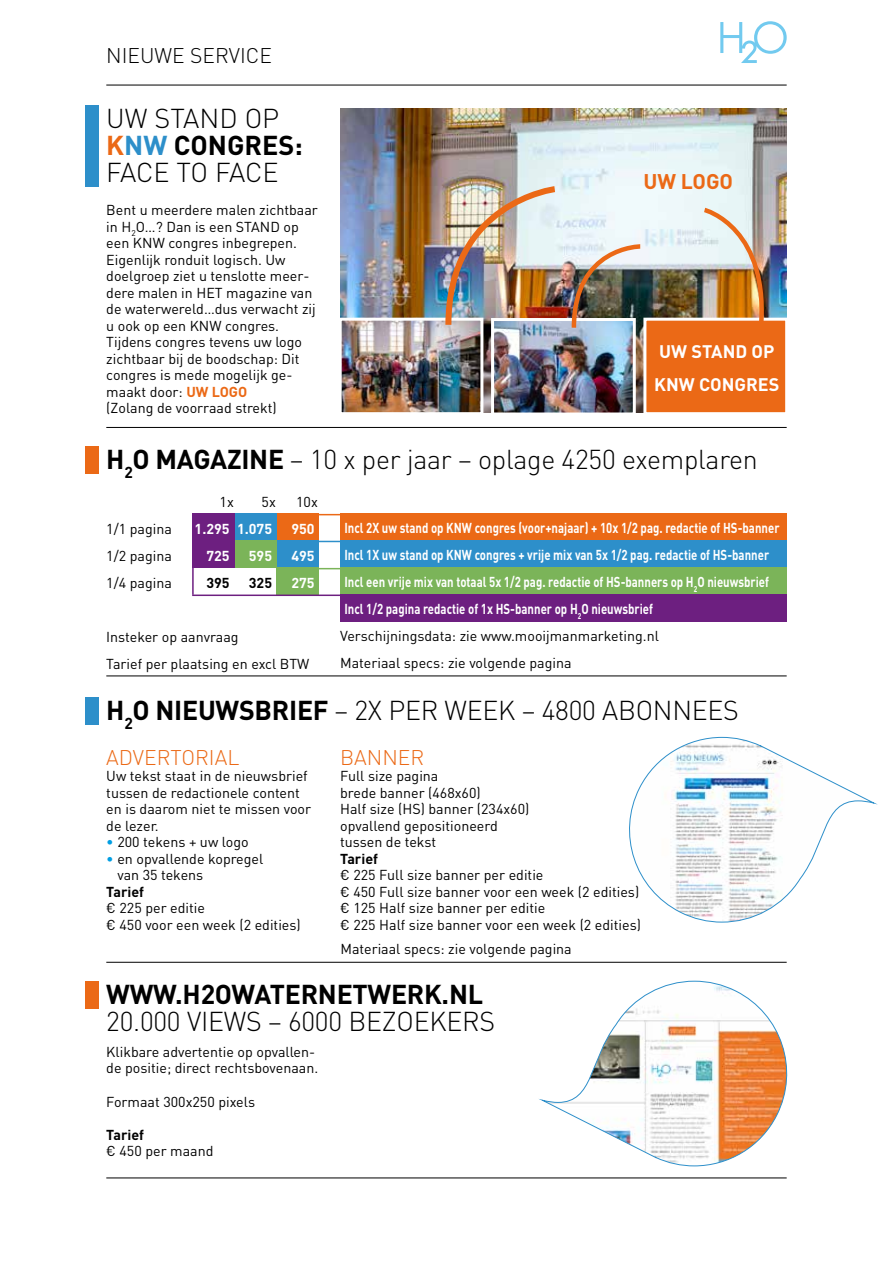
<style>
.page{position:relative;width:893px;height:1263px;background:#fff}
.page>*{position:absolute;margin:0;border:0;box-sizing:border-box;transform-origin:0 0}
.t1{font:300 27px/27px "DIN";letter-spacing:-.01em;color:#000}
.t2{font:700 27px "DIN";letter-spacing:-.01em;color:#000}
.t3{font:300 21px "DIN";color:#eb6916}
.t4{font:300 21px "DIN";color:#000}
.t5{font:700 21px "DIN";color:#eb6916}
.t6{font:700 18px/33px "DIN";color:#fff}
.t7{font:14.25px/16.5px "DIN";color:#000}
.t8{font:700 14.25px/27px "DIN";color:#fff;scale:.8 1}
.t9{font:700 14.25px "DIN";color:#fff}
.t10{font:700 14.25px "DIN";color:#000}
.s1{font-weight:700;color:#eb6916}
.s2{font-weight:700;color:#2d8fca}
.s3{font-weight:700}
.s4{font-weight:400;color:#000}
.s5{color:#009ee3}
</style>
<div class="page">
<div style="left:276px;top:514px;width:43px;height:27px;background:#eb6916"></div>
<div style="left:276px;top:541px;width:43px;height:27px;background:#2d8fca"></div>
<div style="left:276px;top:567px;width:43px;height:27px;background:#7bb459"></div>
<div style="left:234px;top:514px;width:42px;height:27px;background:#2d8fca"></div>
<div style="left:234px;top:541px;width:42px;height:27px;background:#7bb459"></div>
<div style="left:192px;top:514px;width:43px;height:27px;background:#6d1f80"></div>
<div style="left:192px;top:541px;width:43px;height:27px;background:#6d1f80"></div>
<div style="left:340px;top:514px;width:447px;height:27px;background:#eb6916"></div>
<div style="left:340px;top:541px;width:447px;height:27px;background:#2d8fca"></div>
<div style="left:340px;top:567px;width:447px;height:27px;background:#7bb459"></div>
<div style="left:340px;top:594px;width:447px;height:27px;background:#6d1f80"></div>
<svg style="left:629px;top:737px;width:248px;height:185px"></svg>
<svg style="left:720px;top:21px;width:67px;height:42px"></svg>
<hr style="left:106px;top:85px;width:681px;height:1px;background:#000">
<hr style="left:106px;top:427px;width:681px;height:1px;background:#000">
<hr style="left:106px;top:675px;width:681px;height:1px;background:#000">
<hr style="left:106px;top:962px;width:681px;height:1px;background:#000">
<hr style="left:106px;top:1177px;width:681px;height:1px;background:#000">
<div style="left:85px;top:446px;width:14px;height:27px;background:#eb6916"></div>
<div style="left:85px;top:697px;width:14px;height:27px;background:#2d8fca"></div>
<div style="left:85px;top:981px;width:14px;height:27px;background:#eb6916"></div>
<div style="left:85px;top:105px;width:14px;height:81px;background:#2d8fca"></div>
<img style="left:340px;top:109px;width:447px;height:303px">
<img style="left:343px;top:322px;width:136px;height:89px">
<div style="left:339px;top:318px;width:144px;height:97px;border:3px solid #fff"></div>
<div style="left:643px;top:318px;width:145px;height:97px;background:#eb6916;border:3px solid #fff"></div>
<img style="left:495px;top:322px;width:137px;height:89px">
<div style="left:491px;top:318px;width:145px;height:97px;border:3px solid #fff"></div>
<img style="left:442px;top:183px;width:119px;height:148px">
<img style="left:569px;top:242px;width:76px;height:90px">
<img style="left:700px;top:205px;width:71px;height:117px">
<svg style="left:539px;top:981px;width:249px;height:185px"></svg>
<svg style="left:319px;top:514px;width:21px;height:1px"></svg>
<svg style="left:319px;top:541px;width:21px;height:1px"></svg>
<svg style="left:319px;top:568px;width:21px;height:1px"></svg>
<hr style="left:192px;top:594px;width:149px;height:2px;background:#6d1f80">
<hr style="left:192px;top:568px;width:2px;height:27px;background:#6d1f80">
<h2 class="t4" style="left:106px;top:42px;width:167px">NIEUWE SERVICE</h2>
<h1 class="t1" style="left:106px;top:105px;width:198px">UW STAND OP<br><span class="s1">K</span><span class="s2">NW</span> <span class="s3">CONGRES:<br></span>FACE TO FACE</h1>
<p class="t7" style="left:106px;top:201px;width:213px">Bent u meerdere malen zichtbaar in H<sub>2</sub>O…? Dan is een STAND op een KNW congres inbegrepen.<br>Eigenlijk ronduit logisch. Uw doelgroep ziet u tenslotte meer&shy;dere malen in HET magazine van de waterwereld…dus verwacht zij u ook op een KNW congres.<br>Tijdens congres tevens uw logo zichtbaar bij de boodschap: Dit congres is mede mogelijk ge&shy;maakt door: <span class="s1">UW LOGO<br></span>(Zolang de voorraad strekt)</p>
<h2 class="t5" style="left:643px;top:167px;width:91px">UW LOGO</h2>
<p class="t6" style="left:654px;top:334px;width:127px">UW STAND OP<br>KNW CONGRES</p>
<h1 class="t1" style="left:106px;top:445px;width:653px"><span class="s3">H</span><sub>2</sub><span class="s3">O MAGAZINE</span> – 10 x per jaar – oplage 4250 exemplaren</h1>
<p class="t7" style="left:220px;top:494px;width:16px">1x</p>
<p class="t7" style="left:262px;top:494px;width:16px">5x</p>
<p class="t7" style="left:296px;top:494px;width:23px">10x</p>
<p class="t7" style="left:106px;top:521px;width:67px">1/1 pagina</p>
<p class="t9" style="left:195px;top:520px;width:79px">1.295 1.075</p>
<p class="t9" style="left:291px;top:520px;width:25px">950</p>
<p class="t7" style="left:106px;top:548px;width:67px">1/2 pagina</p>
<p class="t9" style="left:206px;top:547px;width:25px">725</p>
<p class="t9" style="left:249px;top:547px;width:25px">595</p>
<p class="t9" style="left:291px;top:547px;width:25px">495</p>
<p class="t7" style="left:106px;top:575px;width:67px">1/4 pagina</p>
<p class="t10" style="left:206px;top:574px;width:25px">395</p>
<p class="t10" style="left:249px;top:574px;width:25px">325</p>
<p class="t9" style="left:291px;top:574px;width:25px">275</p>
<p class="t7" style="left:106px;top:623px;width:205px;line-height:27px">Insteker op aanvraag<br>Tarief per plaatsing en excl BTW</p>
<p class="t8" style="left:340px;top:514px;width:551px">Incl 2X uw stand op KNW congres (voor+najaar) + 10x 1/2 pag. redactie of HS-banner Incl 1X uw stand op KNW congres + vrije mix van 5x 1/2 pag. redactie of HS-banner Incl een vrije mix van totaal 5x 1/2 pag. redactie of HS-banners op H<sub>2</sub>O nieuwsbrief Incl 1/2 pagina redactie of 1x HS-banner op H<sub>2</sub>O nieuwsbrief<br><span class="s4">Verschijningsdata: zie www.mooijmanmarketing.nl<br>Materiaal specs: zie volgende pagina</span></p>
<h1 class="t1" style="left:106px;top:696px;width:634px"><span class="s3">H</span><sub>2</sub><span class="s3">O NIEUWSBRIEF</span> – 2X PER WEEK – 4800 ABONNEES</h1>
<h2 class="t3" style="left:106px;top:744px;width:135px">ADVERTORIAL</h2>
<p class="t7" style="left:106px;top:767px;width:206px">Uw tekst staat in de nieuwsbrief tussen de redactionele content en is daarom niet te missen voor de lezer.</p>
<p class="t7" style="left:106px;top:833px;width:144px"><span class="s5">•</span> 200 tekens + uw logo</p>
<p class="t7" style="left:117px;top:850px;width:147px;text-indent:-11px"><span class="s5">•</span> en opvallende kopregel van 35 tekens</p>
<p class="t10" style="left:106px;top:882px;width:39px">Tarief</p>
<p class="t7" style="left:106px;top:899px;width:196px">€ 225 per editie<br>€ 450 voor een week (2 edities)</p>
<h2 class="t3" style="left:340px;top:744px;width:86px">BANNER</h2>
<p class="t7" style="left:340px;top:767px;width:191px">Full size pagina<br>brede banner (468x60)<br>Half size (HS) banner (234x60) opvallend gepositioneerd tussen de tekst</p>
<p class="t10" style="left:340px;top:849px;width:39px">Tarief</p>
<p class="t7" style="left:340px;top:866px;width:302px">€ 225 Full size banner per editie<br>€ 450 Full size banner voor een week (2 edities) € 125 Half size banner per editie<br>€ 225 Half size banner voor een week (2 edities)</p>
<p class="t7" style="left:340px;top:940px;width:233px">Materiaal specs: zie volgende pagina</p>
<h1 class="t2" style="left:106px;top:976px;width:378px">WWW.H2OWATERNETWERK.NL</h1>
<h1 class="t1" style="left:106px;top:1007px;width:390px">20.000 VIEWS – 6000 BEZOEKERS</h1>
<p class="t7" style="left:106px;top:1043px;width:213px">Klikbare advertentie op opvallen&shy;de positie; direct rechtsbovenaan.</p>
<p class="t7" style="left:106px;top:1093px;width:150px">Formaat 300x250 pixels</p>
<p class="t10" style="left:106px;top:1125px;width:39px">Tarief</p>
<p class="t7" style="left:106px;top:1142px;width:109px">€ 450 per maand</p>
</div>
